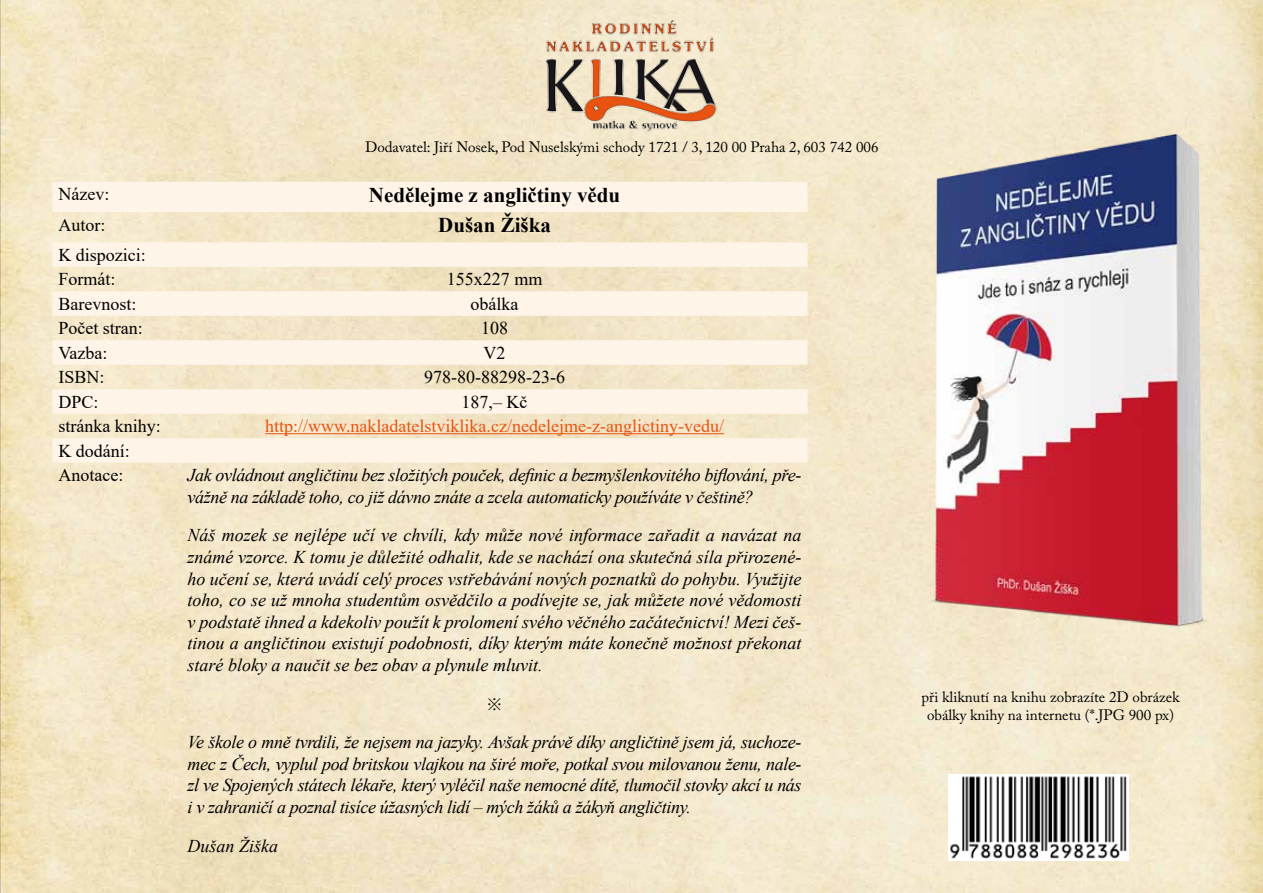
<style>
.page{position:relative;width:1263px;height:893px;background:#fff}
.page>*{position:absolute;margin:0;border:0;box-sizing:border-box;transform-origin:0 0}
.t1{font:700 21px "Times New Roman";color:#000}
.t2{font:italic 18px/21.6px "Times New Roman";letter-spacing:-.02em;color:#000;text-align:justify}
.t3{font:18px/24.5px "Times New Roman";color:#000}
.t4{font:18px "Times New Roman";color:#e85412}
.t5{font:italic 18px "Times New Roman";color:#000}
.t6{font:15px/18px "Adobe Caslon Pro";color:#000;text-align:center}
</style>
<div class="page">
<img style="left:541px;top:18px;width:180px;height:115px">
<img style="left:865px;top:124px;width:371px;height:512px">
<svg style="left:52px;top:182px;width:755px;height:281px;background:#f8edd8"></svg>
<hr style="left:265px;top:433px;width:459px;height:1px;background:#e85412">
<img style="left:950px;top:776px;width:177px;height:83px">
<p class="t6" style="left:365px;top:138px;width:515px">Dodavatel: Jiří Nosek, Pod Nuselskými schody 1721 / 3, 120 00 Praha 2, 603 742 006</p>
<p class="t3" style="left:58px;top:181px;width:52px">Název:</p>
<p class="t1" style="left:369px;top:180px;width:253px">Nedělejme z angličtiny vědu</p>
<p class="t3" style="left:58px;top:212px;width:48px">Autor:</p>
<p class="t1" style="left:438px;top:210px;width:114px">Dušan Žiška</p>
<p class="t3" style="left:58px;top:242px;width:89px">K dispozici:<br>Formát:</p>
<p class="t3" style="left:447px;top:266px;width:97px">155x227 mm</p>
<p class="t3" style="left:58px;top:291px;width:79px">Barevnost:</p>
<p class="t3" style="left:471px;top:291px;width:49px">obálka</p>
<p class="t3" style="left:58px;top:315px;width:86px">Počet stran:</p>
<p class="t3" style="left:481px;top:315px;width:28px">108</p>
<p class="t3" style="left:58px;top:340px;width:50px">Vazba:</p>
<p class="t3" style="left:484px;top:340px;width:23px">V2</p>
<p class="t3" style="left:58px;top:364px;width:48px">ISBN:</p>
<p class="t3" style="left:424px;top:364px;width:142px">978-80-88298-23-6</p>
<p class="t3" style="left:58px;top:389px;width:42px">DPC:</p>
<p class="t3" style="left:462px;top:389px;width:67px">187,– Kč</p>
<p class="t3" style="left:58px;top:413px;width:104px">stránka knihy:</p>
<p class="t4" style="left:265px;top:413px;width:460px">http://www.nakladatelstviklika.cz/nedelejme-z-anglictiny-vedu/</p>
<p class="t3" style="left:58px;top:438px;width:73px">K dodání:<br>Anotace:</p>
<p class="t2" style="left:188px;top:464px;width:615px">Jak ovládnout angličtinu bez složitých pouček, definic a bezmyšlenkovitého biflování, pře&shy;vážně na základě toho, co již dávno znáte a zcela automaticky používáte v češtině?</p>
<p class="t2" style="left:188px;top:524px;width:615px">Náš mozek se nejlépe učí ve chvíli, kdy může nové informace zařadit a navázat na známé vzorce. K tomu je důležité odhalit, kde se nachází ona skutečná síla přirozené&shy;ho učení se, která uvádí celý proces vstřebávání nových poznatků do pohybu. Využijte toho, co se už mnoha studentům osvědčilo a podívejte se, jak můžete nové vědomosti v podstatě ihned a kdekoliv použít k prolomení svého věčného začátečnictví! Mezi češ&shy;tinou a angličtinou existují podobnosti, díky kterým máte konečně možnost překonat staré bloky a naučit se bez obav a plynule mluvit.</p>
<p class="t3" style="left:486px;top:691px;width:19px">※</p>
<p class="t2" style="left:188px;top:731px;width:615px">Ve škole o mně tvrdili, že nejsem na jazyky. Avšak právě díky angličtině jsem já, suchoze&shy;mec z Čech, vyplul pod britskou vlajkou na širé moře, potkal svou milovanou ženu, nale&shy;zl ve Spojených státech lékaře, který vyléčil naše nemocné dítě, tlumočil stovky akcí u nás i v zahraničí a poznal tisíce úžasných lidí – mých žáků a žákyň angličtiny.</p>
<p class="t5" style="left:188px;top:833px;width:92px">Dušan Žiška</p>
<p class="t6" style="left:921px;top:688px;width:260px">při kliknutí na knihu zobrazíte 2D obrázek obálky knihy na internetu (*.JPG 900 px)</p>
</div>
